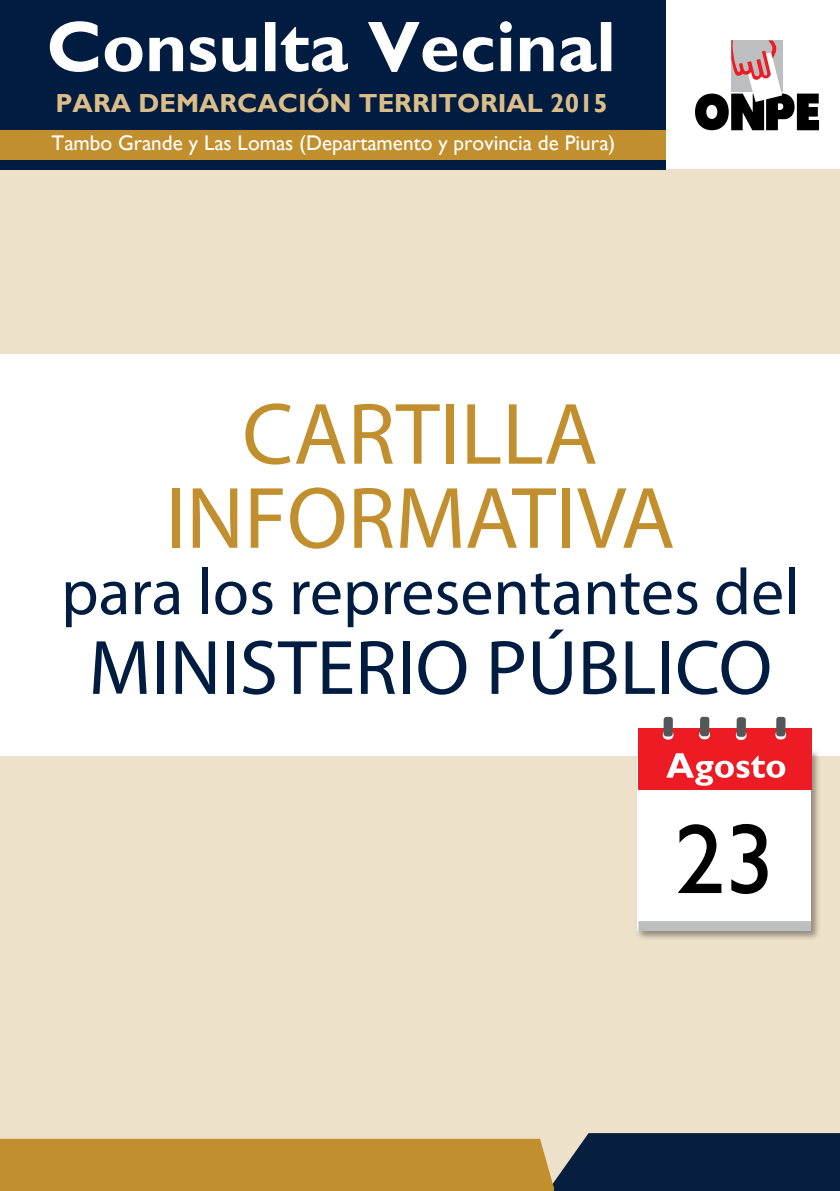
<style>
.page{position:relative;width:840px;height:1191px;background:#fff}
.page>*{position:absolute;margin:0;border:0;box-sizing:border-box;transform-origin:0 0}
.t1{font:88px/84px "Myriad Pro";color:#c18f2e;text-align:center}
.t2{font:77.8px "Myriad Pro";color:#001d41}
.t3{font:700 72.2px "Gill Sans";color:#fff}
.t4{font:65.8px "Myriad Pro";color:#001d41}
.t5{font:700 26.2px "Gill Sans";color:#dbbd8a}
.t6{font:21.2px "Gill Sans";color:#fff}
</style>
<div class="page">
<div style="left:0;top:756px;width:839px;height:435px;background:#eee1ca"></div>
<div style="left:0;top:169px;width:839px;height:184px;background:#eee1ca"></div>
<div style="left:0;top:0;width:665px;height:169px;background:#001d41"></div>
<div style="left:0;top:130px;width:665px;height:30px;background:#c18f2e"></div>
<svg style="left:695px;top:40px;width:123px;height:90px"></svg>
<svg style="left:0;top:1133px;width:839px;height:58px;background:#897241"></svg>
<div style="left:635px;top:748px;width:185px;height:193px;background:#000;opacity:.4"></div>
<div style="left:637px;top:750px;width:173px;height:181px;background:#fff"></div>
<svg style="left:678px;top:824px;width:43px;height:69px"></svg>
<svg style="left:731px;top:824px;width:36px;height:70px"></svg>
<div style="left:637px;top:728px;width:174px;height:61px;background:#ed1b23"></div>
<svg style="left:666px;top:753px;width:118px;height:33px"></svg>
<svg style="left:662px;top:730px;width:11px;height:10px"></svg>
<div style="left:663px;top:716px;width:9px;height:20px;background:#545758;border-radius:3px"></div>
<svg style="left:774px;top:730px;width:11px;height:9px"></svg>
<div style="left:775px;top:716px;width:10px;height:20px;background:#545758;border-radius:3px"></div>
<svg style="left:698px;top:729px;width:11px;height:10px"></svg>
<div style="left:699px;top:716px;width:10px;height:20px;background:#545758;border-radius:3px"></div>
<svg style="left:735px;top:730px;width:11px;height:10px"></svg>
<div style="left:736px;top:717px;width:9px;height:20px;background:#545758;border-radius:3px"></div>
<div style="left:638px;top:921px;width:172px;height:10px;background:#bcbec0"></div>
<h3 class="t3" style="left:46px;top:4px;width:570px">Consulta Vecinal</h3>
<p class="t5" style="left:55px;top:88px;width:553px">PARA DEMARCACIÓN TERRITORIAL 2015</p>
<p class="t6" style="left:51px;top:130px;width:565px">Tambo Grande y Las Lomas (Departamento y provincia de Piura)</p>
<h1 class="t1" style="left:165px;top:391px;width:511px">CARTILLA<br>INFORMATIVA</h1>
<h3 class="t4" style="left:61px;top:551px;width:739px">para los representantes del</h3>
<h2 class="t2" style="left:88px;top:620px;width:685px">MINISTERIO PÚBLICO</h2>
</div>
